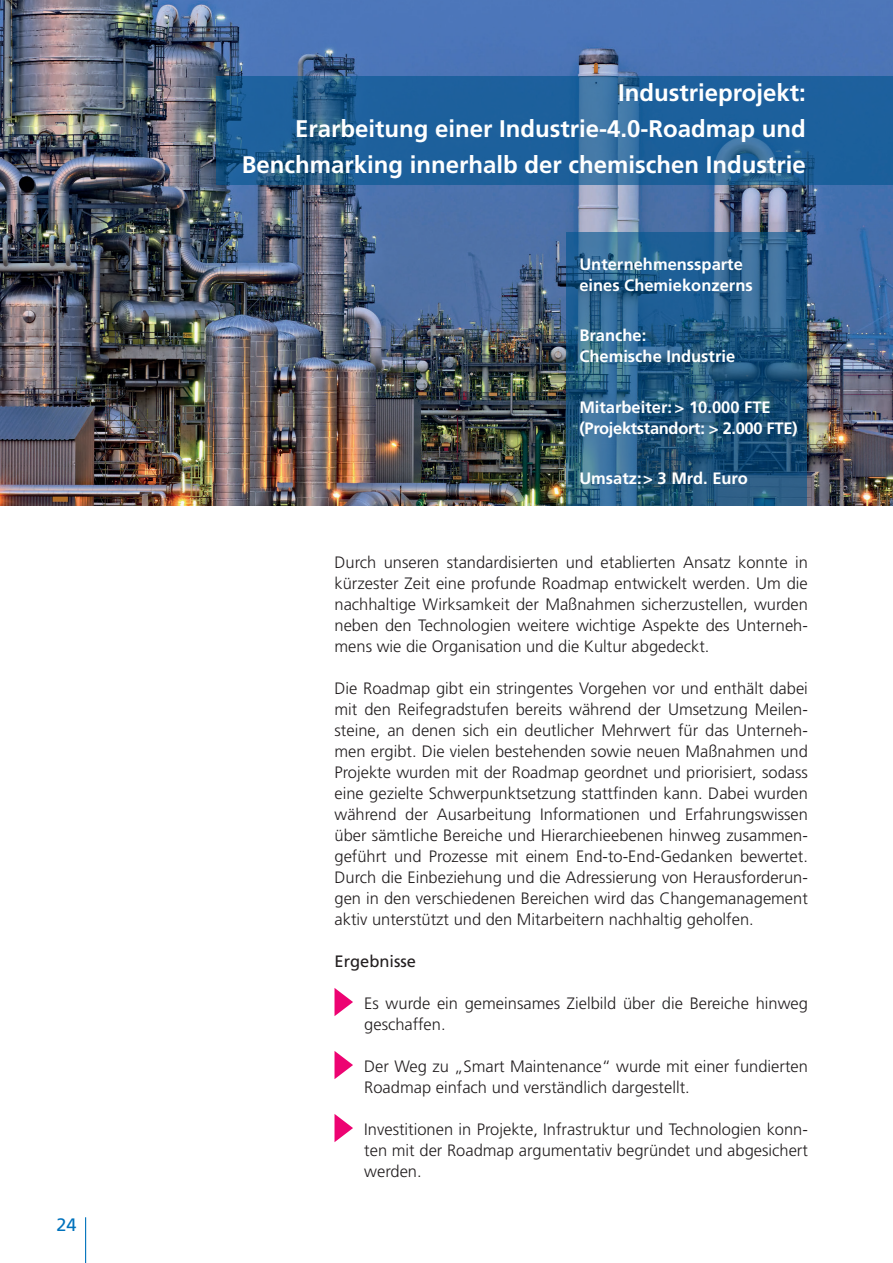
<style>
.page{position:relative;width:893px;height:1263px;background:#fff}
.page>*{position:absolute;margin:0;border:0;box-sizing:border-box;transform-origin:0 0}
.t1{font:700 24px "Frutiger";color:#fff}
.t2{font:18px "Frutiger";color:#0072bc}
.t3{font:300 16.5px/21px "Frutiger";color:#231f20;text-align:justify}
.t4{font:700 16.5px/21px "Frutiger";color:#fff}
.t5{font:700 16.5px/21px "Frutiger";letter-spacing:-.02em;color:#fff}
.t6{font:16.5px "Frutiger";color:#231f20}
</style>
<div class="page">
<hr style="left:85px;top:1217px;width:1px;height:46px;background:#0072bc">
<img style="left:0;top:0;width:893px;height:505px">
<svg style="left:217px;top:77px;width:676px;height:108px;background:#206098"></svg>
<svg style="left:334px;top:988px;width:19px;height:28px"></svg>
<svg style="left:334px;top:1051px;width:19px;height:28px"></svg>
<svg style="left:334px;top:1114px;width:19px;height:28px"></svg>
<svg style="left:567px;top:232px;width:240px;height:273px;background:#255c86"></svg>
<p class="t2" style="left:57px;top:1214px;width:22px">24</p>
<p class="t1" style="left:618px;top:79px;width:189px">Industrieprojekt:</p>
<p class="t1" style="left:295px;top:115px;width:512px">Erarbeitung einer Industrie-4.0-Roadmap und</p>
<p class="t1" style="left:242px;top:151px;width:566px">Benchmarking innerhalb der chemischen Industrie</p>
<p class="t4" style="left:579px;top:253px;width:175px">Unternehmenssparte eines Chemiekonzerns</p>
<p class="t4" style="left:579px;top:325px;width:157px">Branche:<br>Chemische Industrie</p>
<p class="t5" style="left:579px;top:396px;width:220px">Mitarbeiter: &gt; 10.000 FTE (Projektstandort: &gt; 2.000 FTE)</p>
<p class="t4" style="left:579px;top:468px;width:170px">Umsatz:&gt; 3 Mrd. Euro</p>
<p class="t3" style="left:334px;top:552px;width:475px">Durch unseren standardisierten und etablierten Ansatz konnte in kürzester Zeit eine profunde Roadmap entwickelt werden. Um die nachhaltige Wirksamkeit der Maßnahmen sicherzustellen, wurden neben den Technologien weitere wichtige Aspekte des Unterneh&shy;mens wie die Organisation und die Kultur abgedeckt.</p>
<p class="t3" style="left:334px;top:678px;width:475px">Die Roadmap gibt ein stringentes Vorgehen vor und enthält dabei mit den Reifegradstufen bereits während der Umsetzung Meilen&shy;steine, an denen sich ein deutlicher Mehrwert für das Unterneh&shy;men ergibt. Die vielen bestehenden sowie neuen Maßnahmen und Projekte wurden mit der Roadmap geordnet und priorisiert, sodass eine gezielte Schwerpunktsetzung stattfinden kann. Dabei wurden während der Ausarbeitung Informationen und Erfahrungswissen über sämtliche Bereiche und Hierarchieebenen hinweg zusammen&shy;geführt und Prozesse mit einem End-to-End-Gedanken bewertet.<br>Durch die Einbeziehung und die Adressierung von Herausforderun&shy;gen in den verschiedenen Bereichen wird das Changemanagement aktiv unterstützt und den Mitarbeitern nachhaltig geholfen.</p>
<p class="t6" style="left:334px;top:952px;width:83px">Ergebnisse</p>
<p class="t3" style="left:364px;top:993px;width:445px">Es wurde ein gemeinsames Zielbild über die Bereiche hinweg geschaffen.</p>
<p class="t3" style="left:364px;top:1056px;width:445px">Der Weg zu „Smart Maintenance“ wurde mit einer fundierten<br>Roadmap einfach und verständlich dargestellt.</p>
<p class="t3" style="left:364px;top:1119px;width:445px">Investitionen in Projekte, Infrastruktur und Technologien konn&shy;ten mit der Roadmap argumentativ begründet und abgesichert werden.</p>
</div>
